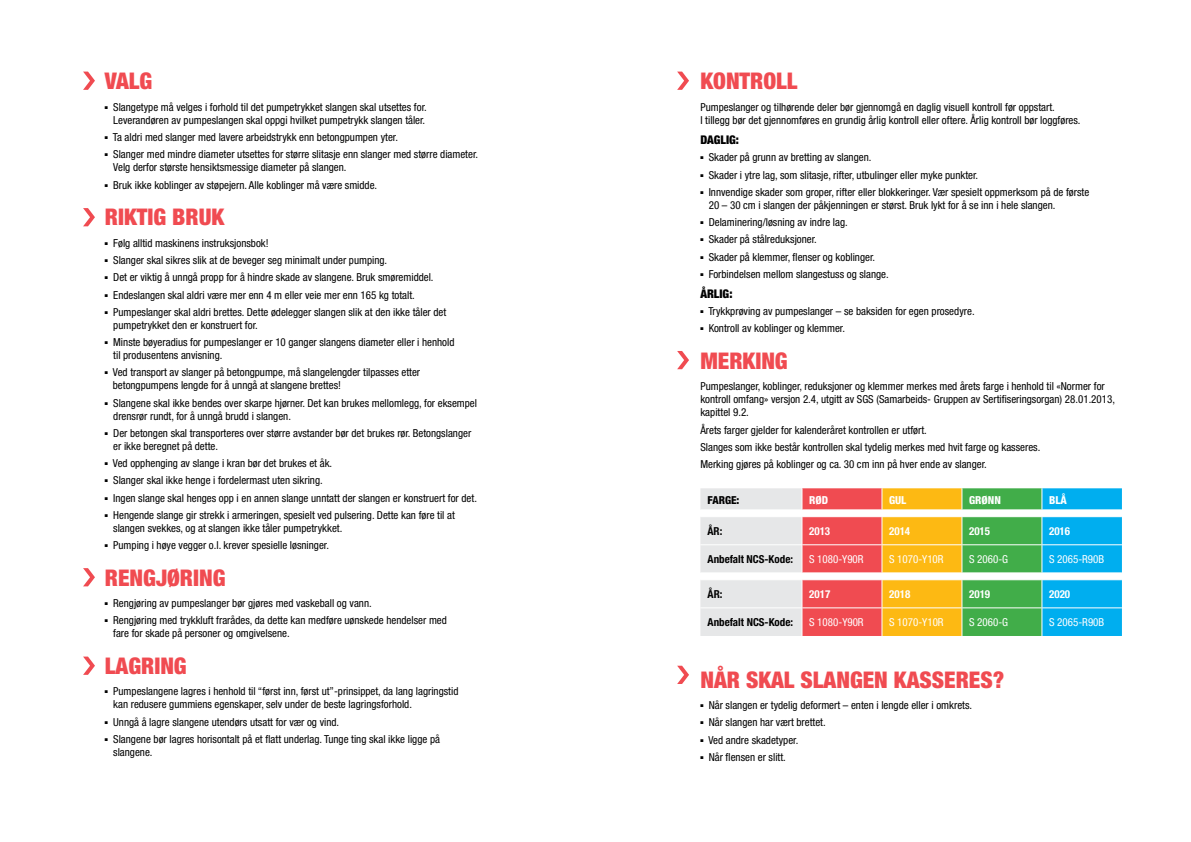
<style>
.page{position:relative;width:1191px;height:842px;background:#fff}
.page>*{position:absolute;margin:0;border:0;box-sizing:border-box;transform-origin:0 0}
.t1{font:900 condensed 23px "Helvetica Neue";color:#f04b51}
.t2{font:900 condensed 12px "Helvetica Neue";color:#000}
.t3{font:condensed 11px/13px "Helvetica Neue";color:#000}
.t4{font:condensed 11px "Helvetica Neue";color:#fff}
.t5{font:700 condensed 11px "Helvetica Neue";color:#000}
.t6{font:700 condensed 11px "Helvetica Neue";color:#fff}
.t7{font:800 condensed 11px "Helvetica Neue";color:#fff}
.t8{font:800 condensed 11px "Helvetica Neue";color:#000}
</style>
<div class="page">
<svg style="left:700px;top:488px;width:422px;height:148px;background:#adb596"></svg>
<svg style="left:83px;top:72px;width:12px;height:18px"></svg>
<svg style="left:677px;top:72px;width:12px;height:18px"></svg>
<svg style="left:677px;top:351px;width:12px;height:18px"></svg>
<svg style="left:677px;top:666px;width:12px;height:18px"></svg>
<svg style="left:83px;top:208px;width:12px;height:18px"></svg>
<svg style="left:83px;top:568px;width:12px;height:18px"></svg>
<svg style="left:83px;top:657px;width:12px;height:18px"></svg>
<h1 class="t1" style="left:105px;top:67px;width:49px">VALG</h1>
<p class="t3" style="left:105px;top:101px;width:323px;text-align:right">■ Slangetype må velges i forhold til det pumpetrykket slangen skal utsettes for.<br>Leverandøren av pumpeslangen skal oppgi hvilket pumpetrykk slangen tåler.</p>
<p class="t3" style="left:105px;top:131px;width:294px">■ Ta aldri med slanger med lavere arbeidstrykk enn betongpumpen yter.</p>
<p class="t3" style="left:113px;top:148px;width:366px;text-indent:-8px">■ Slanger med mindre diameter utsettes for større slitasje enn slanger med større diameter.<br>Velg derfor største hensiktsmessige diameter på slangen.</p>
<p class="t3" style="left:105px;top:178px;width:274px">■ Bruk ikke koblinger av støpejern. Alle koblinger må være smidde.</p>
<h1 class="t1" style="left:105px;top:203px;width:121px">RIKTIG BRUK</h1>
<p class="t3" style="left:105px;top:236px;width:165px">■ Følg alltid maskinens instruksjonsbok!</p>
<p class="t3" style="left:105px;top:254px;width:284px">■ Slanger skal sikres slik at de beveger seg minimalt under pumping.</p>
<p class="t3" style="left:105px;top:271px;width:330px">■ Det er viktig å unngå propp for å hindre skade av slangene. Bruk smøremiddel.</p>
<p class="t3" style="left:105px;top:288px;width:311px">■ Endeslangen skal aldri være mer enn 4 m eller veie mer enn 165 kg totalt.</p>
<p class="t3" style="left:113px;top:305px;width:334px;text-indent:-8px">■ Pumpeslanger skal aldri brettes. Dette ødelegger slangen slik at den ikke tåler det pumpetrykket den er konstruert for.</p>
<p class="t3" style="left:113px;top:336px;width:343px;text-indent:-8px">■ Minste bøyeradius for pumpeslanger er 10 ganger slangens diameter eller i henhold til produsentens anvisning.</p>
<p class="t3" style="left:113px;top:366px;width:309px;text-indent:-8px">■ Ved transport av slanger på betongpumpe, må slangelengder tilpasses etter betongpumpens lengde for å unngå at slangene brettes!</p>
<p class="t3" style="left:113px;top:396px;width:365px;text-indent:-8px">■ Slangene skal ikke bendes over skarpe hjørner. Det kan brukes mellomlegg, for eksempel drensrør rundt, for å unngå brudd i slangen.</p>
<p class="t3" style="left:113px;top:426px;width:359px;text-indent:-8px">■ Der betongen skal transporteres over større avstander bør det brukes rør. Betongslanger er ikke beregnet på dette.</p>
<p class="t3" style="left:105px;top:457px;width:229px">■ Ved opphenging av slange i kran bør det brukes et åk.</p>
<p class="t3" style="left:105px;top:474px;width:219px">■ Slanger skal ikke henge i fordelermast uten sikring.</p>
<p class="t3" style="left:105px;top:491px;width:373px">■ Ingen slange skal henges opp i en annen slange unntatt der slangen er konstruert for det.</p>
<p class="t3" style="left:113px;top:508px;width:343px;text-indent:-8px">■ Hengende slange gir strekk i armeringen, spesielt ved pulsering. Dette kan føre til at slangen svekkes, og at slangen ikke tåler pumpetrykket.</p>
<p class="t3" style="left:105px;top:539px;width:226px">■ Pumping i høye vegger o.l. krever spesielle løsninger.</p>
<h1 class="t1" style="left:105px;top:563px;width:122px">RENGJØRING</h1>
<p class="t3" style="left:105px;top:597px;width:268px">■ Rengjøring av pumpeslanger bør gjøres med vaskeball og vann.</p>
<p class="t3" style="left:113px;top:614px;width:335px;text-indent:-8px">■ Rengjøring med trykkluft frarådes, da dette kan medføre uønskede hendelser med fare for skade på personer og omgivelsene.</p>
<h1 class="t1" style="left:105px;top:651px;width:83px">LAGRING</h1>
<p class="t3" style="left:113px;top:685px;width:347px;text-indent:-8px">■ Pumpeslangene lagres i henhold til “først inn, først ut”-prinsippet, da lang lagringstid kan redusere gummiens egenskaper, selv under de beste lagringsforhold.</p>
<p class="t3" style="left:105px;top:715px;width:236px">■ Unngå å lagre slangene utendørs utsatt for vær og vind.</p>
<p class="t3" style="left:113px;top:732px;width:328px;text-indent:-8px">■ Slangene bør lagres horisontalt på et flatt underlag. Tunge ting skal ikke ligge på slangene.</p>
<h1 class="t1" style="left:700px;top:67px;width:99px">KONTROLL</h1>
<p class="t3" style="left:700px;top:101px;width:382px">Pumpeslanger og tilhørende deler bør gjennomgå en daglig visuell kontroll før oppstart.<br>I tillegg bør det gjennomføres en grundig årlig kontroll eller oftere. Årlig kontroll bør loggføres.</p>
<p class="t2" style="left:700px;top:132px;width:40px">DAGLIG:</p>
<p class="t3" style="left:700px;top:151px;width:172px">■ Skader på grunn av bretting av slangen.</p>
<p class="t3" style="left:700px;top:168px;width:279px">■ Skader i ytre lag, som slitasje, rifter, utbulinger eller myke punkter.</p>
<p class="t3" style="left:708px;top:185px;width:382px;text-indent:-8px">■ Innvendige skader som groper, rifter eller blokkeringer. Vær spesielt oppmerksom på de første<br>20 – 30 cm i slangen der påkjenningen er størst. Bruk lykt for å se inn i hele slangen.</p>
<p class="t3" style="left:700px;top:216px;width:149px">■ Delaminering/løsning av indre lag.</p>
<p class="t3" style="left:700px;top:233px;width:118px">■ Skader på stålreduksjoner.</p>
<p class="t3" style="left:700px;top:250px;width:176px">■ Skader på klemmer, flenser og koblinger.</p>
<p class="t3" style="left:700px;top:267px;width:190px">■ Forbindelsen mellom slangestuss og slange.</p>
<p class="t2" style="left:700px;top:286px;width:34px">ÅRLIG:</p>
<p class="t3" style="left:700px;top:305px;width:276px">■ Trykkprøving av pumpeslanger – se baksiden for egen prosedyre.</p>
<p class="t3" style="left:700px;top:322px;width:146px">■ Kontroll av koblinger og klemmer.</p>
<h1 class="t1" style="left:700px;top:347px;width:89px">MERKING</h1>
<p class="t3" style="left:700px;top:380px;width:416px">Pumpeslanger, koblinger, reduksjoner og klemmer merkes med årets farge i henhold til «Normer for kontroll omfang» versjon 2.4, utgitt av SGS (Samarbeids- Gruppen av Sertifiseringsorgan) 28.01.2013, kapittel 9.2.</p>
<p class="t3" style="left:700px;top:421px;width:341px;line-height:17.2px">Årets farger gjelder for kalenderåret kontrollen er utført.<br>Slanges som ikke består kontrollen skal tydelig merkes med hvit farge og kasseres.<br>Merking gjøres på koblinger og ca. 30 cm inn på hver ende av slanger.</p>
<p class="t8" style="left:707px;top:493px;width:33px">FARGE:</p>
<p class="t7" style="left:809px;top:493px;width:20px">RØD</p>
<p class="t7" style="left:889px;top:493px;width:19px">GUL</p>
<p class="t7" style="left:969px;top:493px;width:33px">GRØNN</p>
<p class="t7" style="left:1049px;top:493px;width:19px">BLÅ</p>
<p class="t5" style="left:707px;top:524px;width:16px">år:</p>
<p class="t6" style="left:809px;top:524px;width:23px">2013</p>
<p class="t6" style="left:889px;top:524px;width:23px">2014</p>
<p class="t6" style="left:969px;top:524px;width:23px">2015</p>
<p class="t6" style="left:1049px;top:524px;width:23px">2016</p>
<p class="t5" style="left:707px;top:552px;width:87px">Anbefalt NCS-Kode:</p>
<p class="t4" style="left:809px;top:553px;width:56px">S 1080-Y90R</p>
<p class="t4" style="left:889px;top:553px;width:56px">S 1070-Y10R</p>
<p class="t4" style="left:969px;top:553px;width:41px">S 2060-G</p>
<p class="t4" style="left:1049px;top:553px;width:57px">S 2065-R90B</p>
<p class="t5" style="left:707px;top:587px;width:16px">år:</p>
<p class="t6" style="left:809px;top:587px;width:23px">2017</p>
<p class="t6" style="left:889px;top:587px;width:23px">2018</p>
<p class="t6" style="left:969px;top:587px;width:23px">2019</p>
<p class="t6" style="left:1049px;top:587px;width:23px">2020</p>
<p class="t5" style="left:707px;top:616px;width:87px">Anbefalt NCS-Kode:</p>
<p class="t4" style="left:809px;top:616px;width:56px">S 1080-Y90R</p>
<p class="t4" style="left:889px;top:616px;width:56px">S 1070-Y10R</p>
<p class="t4" style="left:969px;top:616px;width:41px">S 2060-G</p>
<p class="t4" style="left:1049px;top:616px;width:57px">S 2065-R90B</p>
<h1 class="t1" style="left:700px;top:665px;width:14px">NÅR</h1>
<h1 class="t1" style="left:746px;top:665px;width:260px">SKAL SLANGEN KASSERES?</h1>
<p class="t3" style="left:700px;top:698px;width:273px">■ Når slangen er tydelig deformert – enten i lengde eller i omkrets.</p>
<p class="t3" style="left:700px;top:716px;width:127px">■ Når slangen har vært brettet.</p>
<p class="t3" style="left:700px;top:733px;width:99px">■ Ved andre skadetyper.</p>
<p class="t3" style="left:700px;top:750px;width:87px">■ Når flensen er slitt.</p>
</div>
